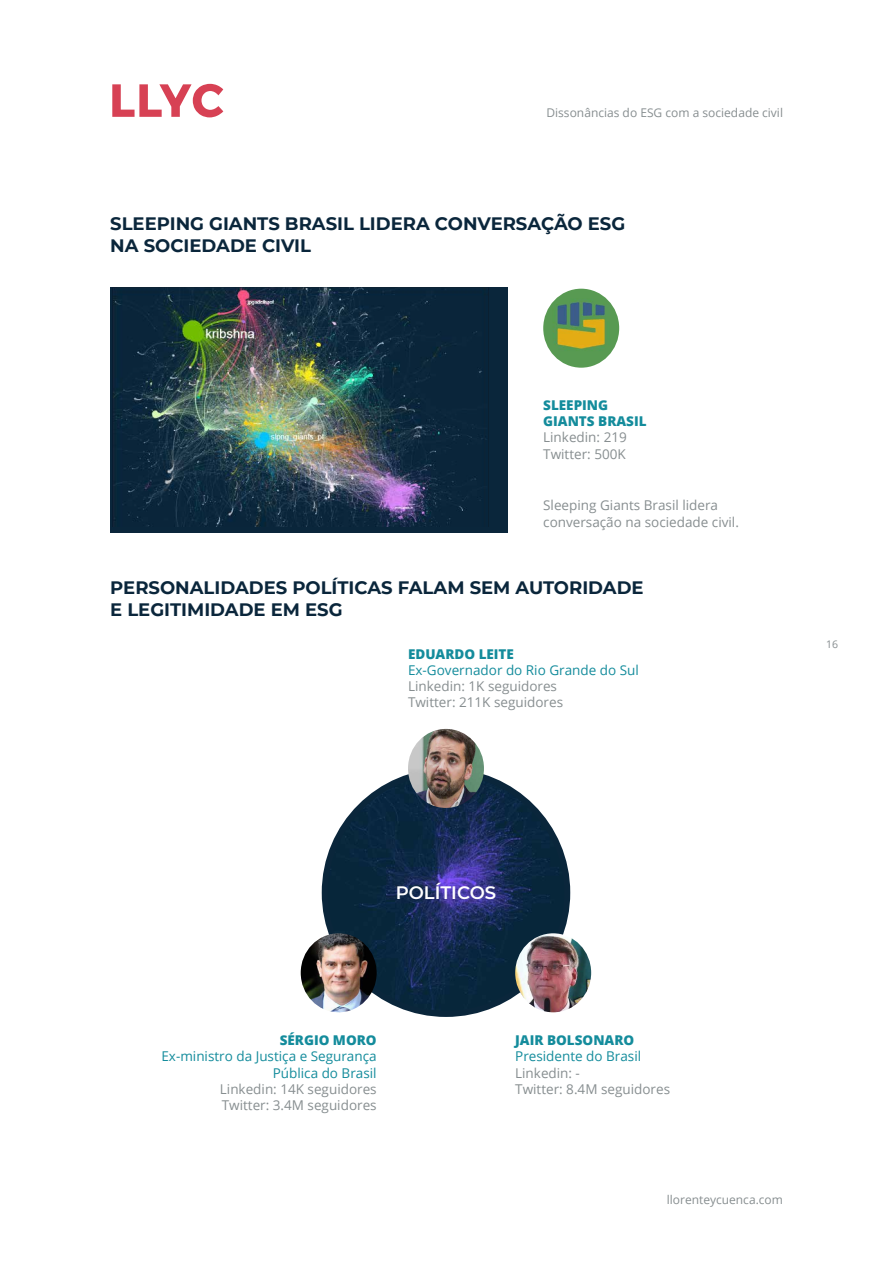
<style>
.page{position:relative;width:893px;height:1263px;background:#fff}
.page>*{position:absolute;margin:0;border:0;box-sizing:border-box;transform-origin:0 0}
.t1{font:700 18px/21.6px "Montserrat";color:#0a263b}
.t2{font:600 18px "Montserrat";color:#fff}
.t3{font:13.5px/16.2px "Open Sans";color:#878e90}
.t4{font:13.5px/16.2px "Open Sans";color:#148c9c;text-align:right}
.t5{font:800 13.5px/16.2px "Open Sans";color:#148c9c}
.t6{font:12px "Open Sans";color:#878e90}
.t7{font:10.5px "Open Sans";color:#878e90}
</style>
<div class="page">
<svg style="left:112px;top:84px;width:111px;height:33px"></svg>
<div style="left:322px;top:768px;width:248px;height:249px;background:#0a263b;border-radius:50%"></div>
<img style="left:328px;top:774px;width:236px;height:237px;border-radius:118px">
<div style="left:110px;top:287px;width:397px;height:245px;background:#0a263b"></div>
<img style="left:112px;top:287px;width:377px;height:239px">
<img style="left:515px;top:933px;width:76px;height:79px">
<img style="left:301px;top:933px;width:76px;height:79px">
<img style="left:408px;top:729px;width:76px;height:79px">
<img style="left:543px;top:289px;width:76px;height:79px">
<p class="t6" style="left:546px;top:105px;width:238px">Dissonâncias do ESG com a sociedade civil</p>
<h1 class="t1" style="left:110px;top:212px;width:517px">SLEEPING GIANTS BRASIL LIDERA CONVERSAÇÃO ESG<br>NA SOCIEDADE CIVIL</h1>
<p class="t5" style="left:543px;top:396px;width:105px">SLEEPING<br>GIANTS BRASIL</p>
<p class="t3" style="left:543px;top:429px;width:85px">Linkedin: 219<br>Twitter: 500K</p>
<p class="t3" style="left:543px;top:497px;width:197px">Sleeping Giants Brasil lidera conversação na sociedade civil.</p>
<h1 class="t1" style="left:110px;top:576px;width:535px">PERSONALIDADES POLÍTICAS FALAM SEM AUTORIDADE<br>E LEGITIMIDADE EM ESG</h1>
<p class="t5" style="left:408px;top:645px;width:108px">EDUARDO LEITE</p>
<p class="t4" style="left:408px;top:662px;width:232px">Ex-Governador do Rio Grande do Sul</p>
<p class="t3" style="left:408px;top:678px;width:157px">Linkedin: 1K seguidores<br>Twitter: 211K seguidores</p>
<p class="t7" style="left:826px;top:637px;width:14px">16</p>
<h1 class="t2" style="left:396px;top:879px;width:102px">POLÍTICOS</h1>
<p class="t5" style="left:280px;top:1031px;width:99px">SÉRGIO MORO</p>
<p class="t4" style="left:161px;top:1048px;width:217px">Ex-ministro da Justiça e Segurança<br>Pública do Brasil</p>
<p class="t3" style="left:220px;top:1080px;width:158px">Linkedin: 14K seguidores<br>Twitter: 3.4M seguidores</p>
<p class="t5" style="left:515px;top:1031px;width:121px">JAIR BOLSONARO</p>
<p class="t4" style="left:515px;top:1048px;width:128px">Presidente do Brasil</p>
<p class="t3" style="left:515px;top:1064px;width:156px">Linkedin: -<br>Twitter: 8.4M seguidores</p>
<p class="t6" style="left:667px;top:1191px;width:118px">llorenteycuenca.com</p>
</div>
